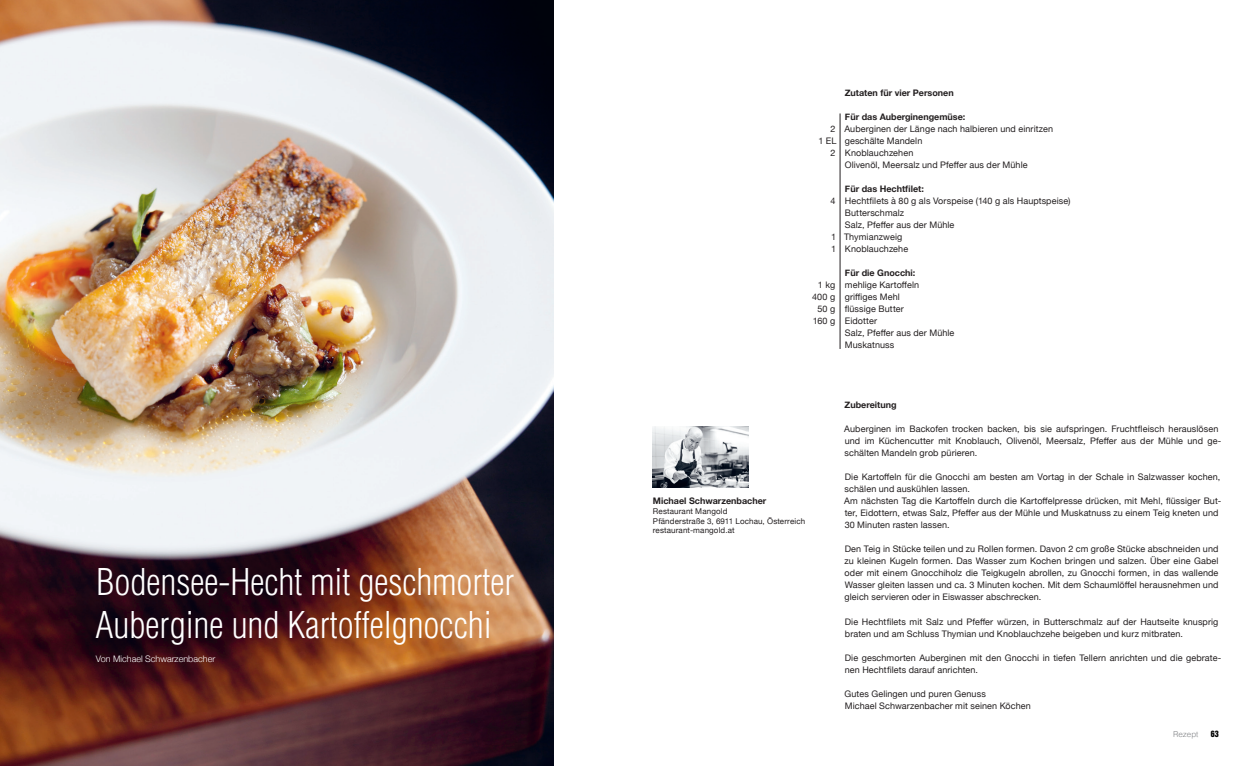
<style>
.page{position:relative;width:1248px;height:766px;background:#fff}
.page>*{position:absolute;margin:0;border:0;box-sizing:border-box;transform-origin:0 0}
.t1{font:300 condensed 36px/43.2px "Helvetica";color:#fff}
.t2{font:9px/12px "Helvetica Neue";letter-spacing:.01em;color:#231f20}
.t3{font:700 9px "Helvetica Neue";color:#231f20}
.t4{font:300 9px "Helvetica Neue";color:#fff}
.t5{font:8px/9.6px "Helvetica Neue";letter-spacing:.015em;color:#231f20}
.t6{font:300 8px "Helvetica";color:#808285}
.t7{font:8px "Helvetica Inserat";color:#000}
</style>
<div class="page">
<hr style="left:839px;top:113px;width:1px;height:236px;background:#231f20">
<img style="left:652px;top:427px;width:96px;height:60px">
<img style="left:0;top:0;width:553px;height:765px">
<h1 class="t1" style="left:96px;top:560px;width:420px">Bodensee-Hecht mit geschmorter<br>Aubergine und Kartoffelgnocchi</h1>
<p class="t4" style="left:96px;top:651px;width:121px">Von Michael Schwarzenbacher</p>
<p class="t3" style="left:844px;top:86px;width:111px">Zutaten für vier Personen</p>
<p class="t3" style="left:844px;top:110px;width:122px">Für das Auberginengemüse:</p>
<p class="t2" style="left:844px;top:123px;width:210px">Auberginen der Länge nach halbieren und einritzen geschälte Mandeln<br>Knoblauchzehen<br>Olivenöl, Meersalz und Pfeffer aus der Mühle</p>
<p class="t3" style="left:844px;top:182px;width:80px">Für das Hechtfilet:</p>
<p class="t2" style="left:843px;top:195px;width:228px">Hechtfilets à 80 g als Vorspeise (140 g als Hauptspeise)<br>Butterschmalz<br>Salz, Pfeffer aus der Mühle<br>Thymianzweig<br>Knoblauchzehe</p>
<p class="t3" style="left:844px;top:266px;width:72px">Für die Gnocchi:</p>
<p class="t2" style="left:844px;top:279px;width:111px">mehlige Kartoffeln<br>griffiges Mehl<br>flüssige Butter<br>Eidotter<br>Salz, Pfeffer aus der Mühle<br>Muskatnuss</p>
<p class="t2" style="left:818px;top:123px;width:20px;text-align:right">2<br>1 EL<br>2</p>
<p class="t2" style="left:830px;top:195px;width:7px">4</p>
<p class="t2" style="left:831px;top:231px;width:7px">1<br>1</p>
<p class="t2" style="left:812px;top:279px;width:24px;text-align:right">1 kg<br>400 g<br>50 g<br>160 g</p>
<p class="t3" style="left:653px;top:494px;width:115px">Michael Schwarzenbacher</p>
<p class="t5" style="left:652px;top:506px;width:154px">Restaurant Mangold<br>Pfänderstraße 3, 6911 Lochau, Österreich restaurant-mangold.at</p>
<p class="t3" style="left:844px;top:398px;width:54px">Zubereitung</p>
<p class="t2" style="left:844px;top:423px;width:378px">Auberginen im Backofen trocken backen, bis sie aufspringen. Fruchtfleisch herauslösen und im Küchencutter mit Knoblauch, Olivenöl, Meersalz, Pfeffer aus der Mühle und ge&shy;schälten Mandeln grob pürieren.</p>
<p class="t2" style="left:844px;top:471px;width:378px">Die Kartoffeln für die Gnocchi am besten am Vortag in der Schale in Salzwasser kochen, schälen und auskühlen lassen.<br>Am nächsten Tag die Kartoffeln durch die Kartoffelpresse drücken, mit Mehl, flüssiger But&shy;ter, Eidottern, etwas Salz, Pfeffer aus der Mühle und Muskatnuss zu einem Teig kneten und 30 Minuten rasten lassen.</p>
<p class="t2" style="left:844px;top:543px;width:375px;text-align:justify">Den Teig in Stücke teilen und zu Rollen formen. Davon 2 cm große Stücke abschneiden und zu kleinen Kugeln formen. Das Wasser zum Kochen bringen und salzen. Über eine Gabel oder mit einem Gnocchiholz die Teigkugeln abrollen, zu Gnocchi formen, in das wallende Wasser gleiten lassen und ca. 3 Minuten kochen. Mit dem Schaumlöffel herausnehmen und gleich servieren oder in Eiswasser abschrecken.</p>
<p class="t2" style="left:844px;top:615px;width:375px">Die Hechtfilets mit Salz und Pfeffer würzen, in Butterschmalz auf der Hautseite knusprig braten und am Schluss Thymian und Knoblauchzehe beigeben und kurz mitbraten.</p>
<p class="t2" style="left:844px;top:651px;width:378px">Die geschmorten Auberginen mit den Gnocchi in tiefen Tellern anrichten und die gebrate&shy;nen Hechtfilets darauf anrichten.</p>
<p class="t2" style="left:844px;top:687px;width:188px">Gutes Gelingen und puren Genuss<br>Michael Schwarzenbacher mit seinen Köchen</p>
<p class="t6" style="left:1172px;top:727px;width:27px">Rezept</p>
<p class="t7" style="left:1210px;top:729px;width:9px">63</p>
</div>
